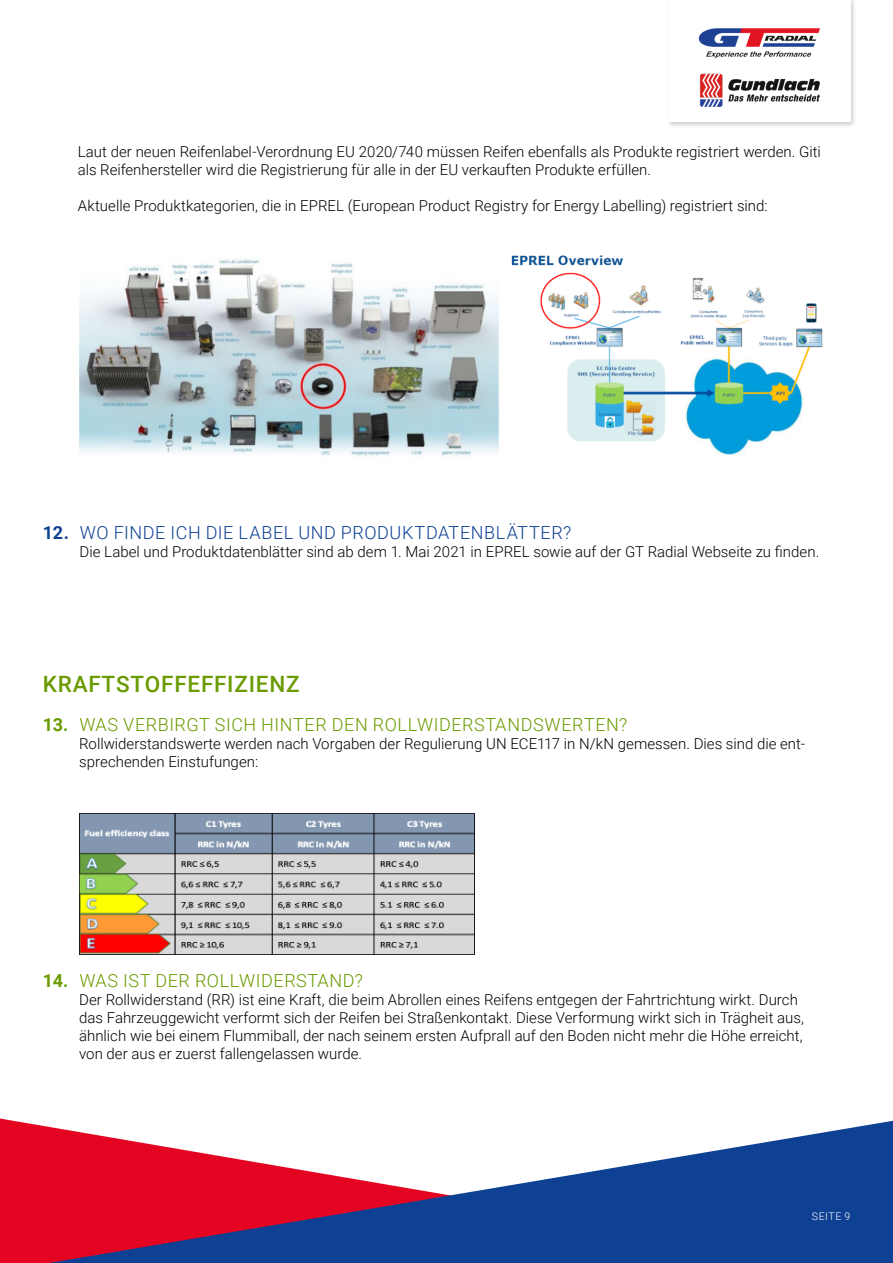
<style>
.page{position:relative;width:893px;height:1263px;background:#fff}
.page>*{position:absolute;margin:0;border:0;box-sizing:border-box;transform-origin:0 0}
.t1{font:500 22.5px "Roboto";letter-spacing:.035em;color:#6a9b00}
.t2{font:300 18px "Roboto";letter-spacing:.03em;color:#6a9b00}
.t3{font:300 18px "Roboto";letter-spacing:.03em;color:#0e4194}
.t4{font:300 15px/18px "Roboto";color:#000}
.t5{font:300 10.5px "Roboto";letter-spacing:.06em;color:#fff}
.s1{font-weight:700}
</style>
<div class="page">
<img style="left:511px;top:255px;width:312px;height:200px">
<img style="left:80px;top:259px;width:419px;height:197px">
<img style="left:80px;top:813px;width:395px;height:141px">
<div style="left:666px;top:0;width:191px;height:129px;background:#000;opacity:.2"></div>
<div style="left:668px;top:0;width:182px;height:122px;background:#fff"></div>
<img style="left:698px;top:28px;width:123px;height:31px">
<svg style="left:0;top:1119px;width:893px;height:144px"></svg>
<img style="left:699px;top:73px;width:121px;height:34px">
<p class="t4" style="left:78px;top:142px;width:745px">Laut der neuen Reifenlabel-Verordnung EU 2020/740 müssen Reifen ebenfalls als Produkte registriert werden. Giti als Reifenhersteller wird die Registrierung für alle in der EU verkauften Produkte erfüllen.</p>
<p class="t4" style="left:78px;top:196px;width:691px">Aktuelle Produktkategorien, die in EPREL (European Product Registry for Energy Labelling) registriert sind:</p>
<p class="t3" style="left:43px;top:519px;width:530px"><span class="s1">12.</span> WO FINDE ICH DIE LABEL UND PRODUKTDATENBLÄTTER?</p>
<p class="t4" style="left:80px;top:542px;width:741px">Die Label und Produktdatenblätter sind ab dem 1. Mai 2021 in EPREL sowie auf der GT Radial Webseite zu finden.</p>
<h1 class="t1" style="left:43px;top:668px;width:258px">KRAFTSTOFFEFFIZIENZ</h1>
<p class="t2" style="left:43px;top:712px;width:586px"><span class="s1">13.</span> WAS VERBIRGT SICH HINTER DEN ROLLWIDERSTANDSWERTEN?</p>
<p class="t4" style="left:79px;top:734px;width:727px">Rollwiderstandswerte werden nach Vorgaben der Regulierung UN ECE117 in N/kN gemessen. Dies sind die ent&shy;sprechenden Einstufungen:</p>
<p class="t2" style="left:43px;top:968px;width:322px"><span class="s1">14.</span> WAS IST DER ROLLWIDERSTAND?</p>
<p class="t4" style="left:79px;top:990px;width:726px">Der Rollwiderstand (RR) ist eine Kraft, die beim Abrollen eines Reifens entgegen der Fahrtrichtung wirkt. Durch das Fahrzeuggewicht verformt sich der Reifen bei Straßenkontakt. Diese Verformung wirkt sich in Trägheit aus, ähnlich wie bei einem Flummiball, der nach seinem ersten Aufprall auf den Boden nicht mehr die Höhe erreicht, von der aus er zuerst fallengelassen wurde.</p>
<p class="t5" style="left:812px;top:1209px;width:40px">SEITE 9</p>
</div>
